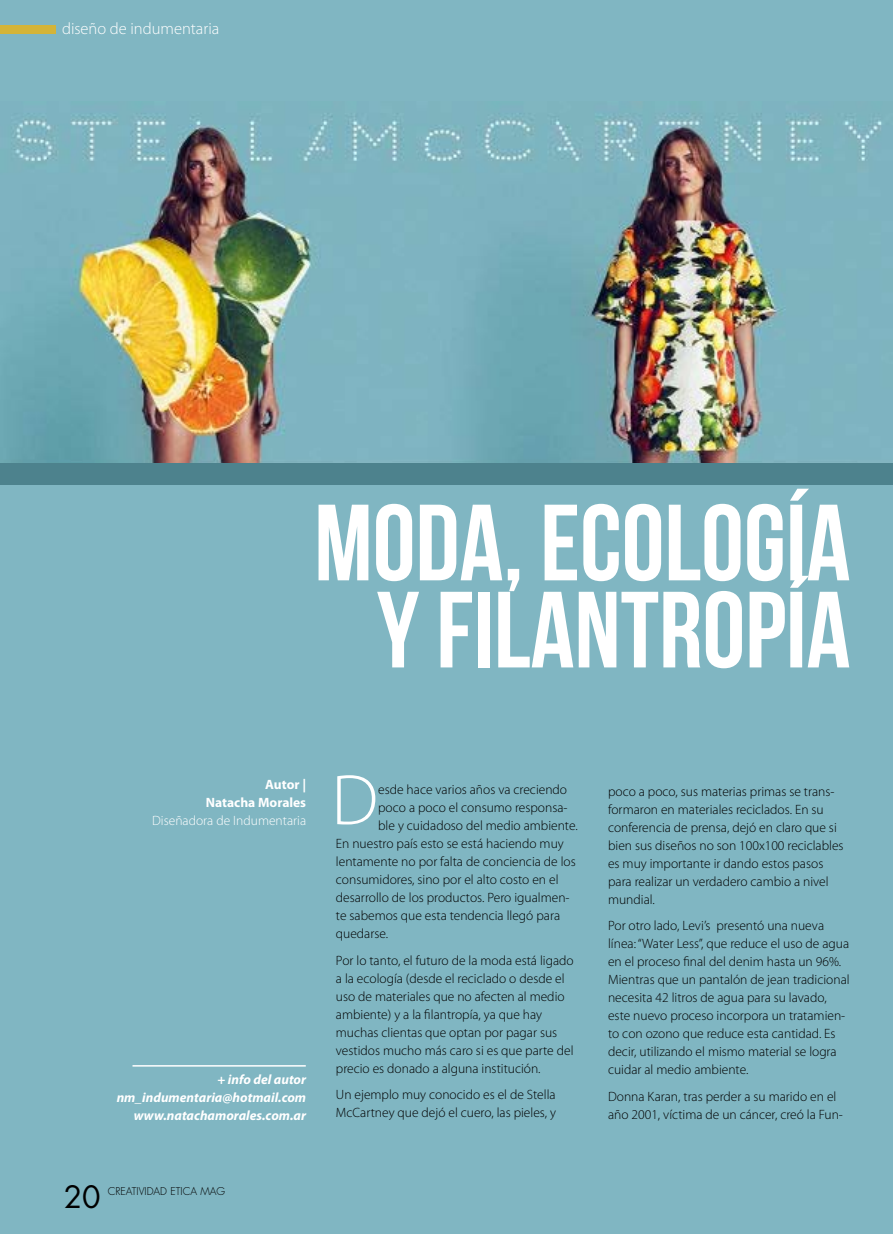
<style>
.page{position:relative;width:893px;height:1234px;background:#fff}
.page>*{position:absolute;margin:0;border:0;box-sizing:border-box;transform-origin:0 0}
.t1{font:700 108px/87px "Bebas Neue";color:#fff;text-align:center}
.t2{font:300 72px "Myriad Pro";color:#fff}
.t3{font:30px "Futura Std";color:#000}
.t4{font:300 16.5px "Myriad Pro";color:#fff}
.t5{font:300 13.5px/18px "Myriad Pro";color:#000}
.t6{font:italic 700 13.5px/18px "Myriad Pro";color:#fff;text-align:right}
.t7{font:300 13.5px "Myriad Pro";color:#fff}
.t8{font:700 13.5px/18px "Myriad Pro";color:#fff;text-align:right}
.t9{font:300 10.5px "Futura Std";color:#000}
</style>
<div class="page">
<div style="left:0;top:0;width:893px;height:1233px;background:#80b6c2"></div>
<img style="left:0;top:113px;width:882px;height:350px">
<div style="left:0;top:463px;width:893px;height:22px;background:#4d828d"></div>
<hr style="left:132px;top:1064px;width:174px;height:2px;background:#fff">
<div style="left:0;top:26px;width:55px;height:8px;background:#d4b438"></div>
<p class="t4" style="left:62px;top:19px;width:159px">diseño de indumentaria</p>
<h1 class="t1" style="left:314px;top:498px;width:538px">MODA, ECOLOGÍA<br>Y FILANTROPÍA</h1>
<p class="t8" style="left:206px;top:774px;width:102px">Autor |<br>Natacha Morales</p>
<p class="t7" style="left:152px;top:812px;width:155px">Diseñadora de Indumentaria</p>
<p class="t6" style="left:117px;top:1069px;width:191px">+ info del autor nm_indumentaria@hotmail.com www.natachamorales.com.ar</p>
<h3 class="t3" style="left:64px;top:1177px;width:38px">20</h3>
<p class="t9" style="left:108px;top:1184px;width:119px">CREATIVIDAD ETICA MAG</p>
<h2 class="t2" style="left:331px;top:760px;width:48px">D</h2>
<p class="t5" style="left:608px;top:782px;width:237px">poco a poco, sus materias primas se trans&shy;formaron en materiales reciclados. En su conferencia de prensa, dejó en claro que si bien sus diseños no son 100x100 reciclables es muy importante ir dando estos pasos para realizar un verdadero cambio a nivel mundial.</p>
<p class="t5" style="left:608px;top:916px;width:243px">Por otro lado, Levi’s presentó una nueva línea: “Water Less”, que reduce el uso de agua en el proceso final del denim hasta un 96%.<br>Mientras que un pantalón de jean tradicional necesita 42 litros de agua para su lavado, este nuevo proceso incorpora un tratamien&shy;to con ozono que reduce esta cantidad. Es decir, utilizando el mismo material se logra cuidar al medio ambiente.</p>
<p class="t5" style="left:608px;top:1087px;width:236px">Donna Karan, tras perder a su marido en el año 2001, víctima de un cáncer, creó la Fun-</p>
<p class="t5" style="left:378px;top:780px;width:190px">esde hace varios años va creciendo</p>
<p class="t5" style="left:378px;top:798px;width:191px">poco a poco el consumo responsa-</p>
<p class="t5" style="left:378px;top:816px;width:201px">ble y cuidadoso del medio ambiente.</p>
<p class="t5" style="left:336px;top:834px;width:229px">En nuestro país esto se está haciendo muy</p>
<p class="t5" style="left:336px;top:852px;width:241px">lentamente no por falta de conciencia de los</p>
<p class="t5" style="left:336px;top:870px;width:224px">consumidores, sino por el alto costo en el</p>
<p class="t5" style="left:336px;top:888px;width:235px">desarrollo de los productos. Pero igualmen-</p>
<p class="t5" style="left:336px;top:906px;width:226px">te sabemos que esta tendencia llegó para</p>
<p class="t5" style="left:336px;top:924px;width:54px">quedarse.</p>
<p class="t5" style="left:336px;top:951px;width:239px">Por lo tanto, el futuro de la moda está ligado a la ecología (desde el reciclado o desde el uso de materiales que no afecten al medio ambiente) y a la filantropía, ya que hay muchas clientas que optan por pagar sus vestidos mucho más caro si es que parte del precio es donado a alguna institución.</p>
<p class="t5" style="left:336px;top:1085px;width:222px">Un ejemplo muy conocido es el de Stella<br>McCartney que dejó el cuero, las pieles, y</p>
</div>
